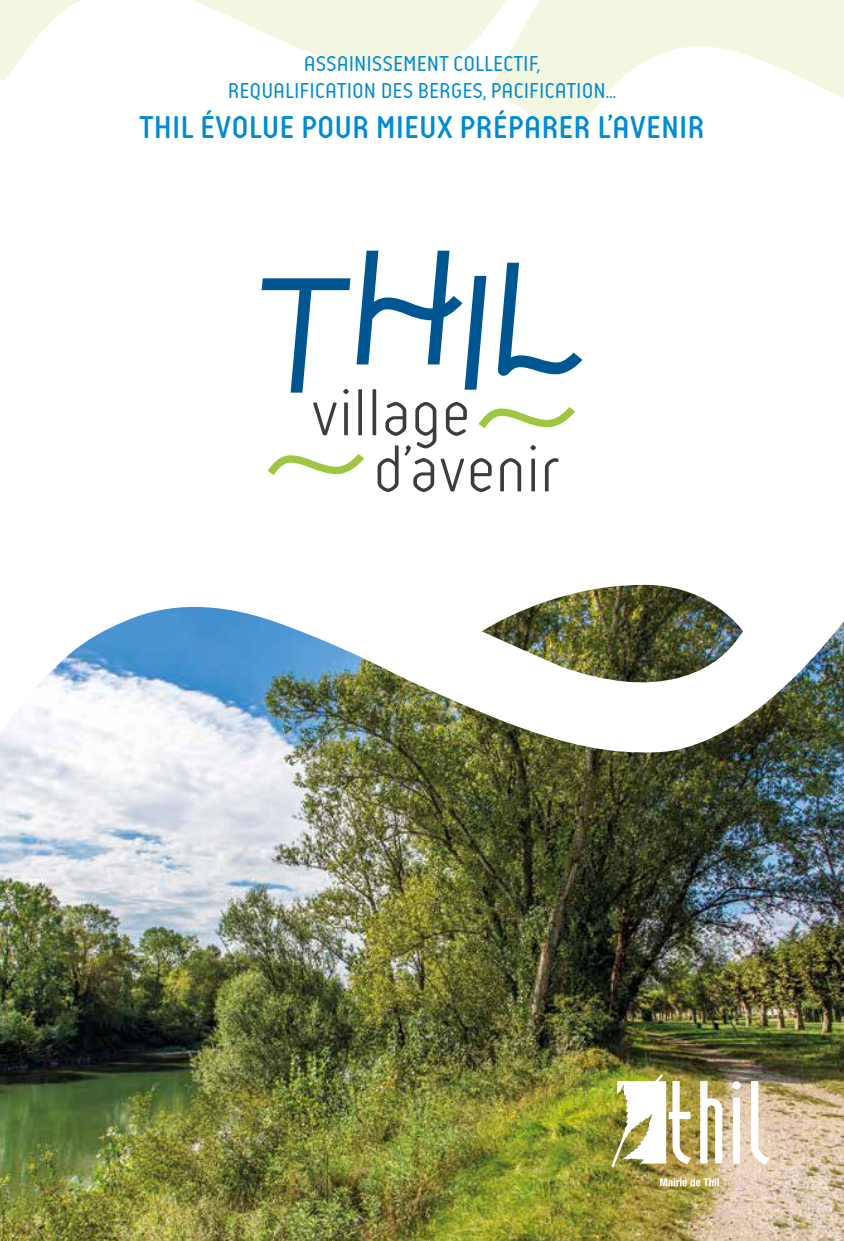
<style>
.page{position:relative;width:844px;height:1241px;background:#fff}
.page>*{position:absolute;margin:0;border:0;box-sizing:border-box;transform-origin:0 0}
.t1{font:300 65.62px/56.2px "Reso";color:#3c3c3b}
.t2{font:600 33.25px "Reso";color:#008bd2}
.t3{font:22.75px/27.3px "Reso";color:#008bd2;text-align:center}
</style>
<div class="page">
<img style="left:0;top:584px;width:843px;height:656px">
<svg style="left:0;top:0;width:490px;height:81px"></svg>
<svg style="left:490px;top:0;width:353px;height:141px;fill:#f3f6e0"></svg>
<svg style="left:267px;top:454px;width:97px;height:21px"></svg>
<svg style="left:478px;top:407px;width:97px;height:22px"></svg>
<svg style="left:497px;top:263px;width:85px;height:113px"></svg>
<svg style="left:261px;top:278px;width:89px;height:114px"></svg>
<svg style="left:356px;top:251px;width:130px;height:138px"></svg>
<img style="left:611px;top:1073px;width:158px;height:113px">
<p class="t3" style="left:228px;top:50px;width:389px">ASSAINISSEMENT COLLECTIF,<br>REQUALIFICATION DES BERGES, PACIFICATION…</p>
<h2 class="t2" style="left:139px;top:110px;width:566px">THIL ÉVOLUE POUR MIEUX PRÉPARER L’AVENIR</h2>
<h1 class="t1" style="left:373px;top:386px;width:188px;text-indent:-62px">village d’avenir</h1>
</div>
